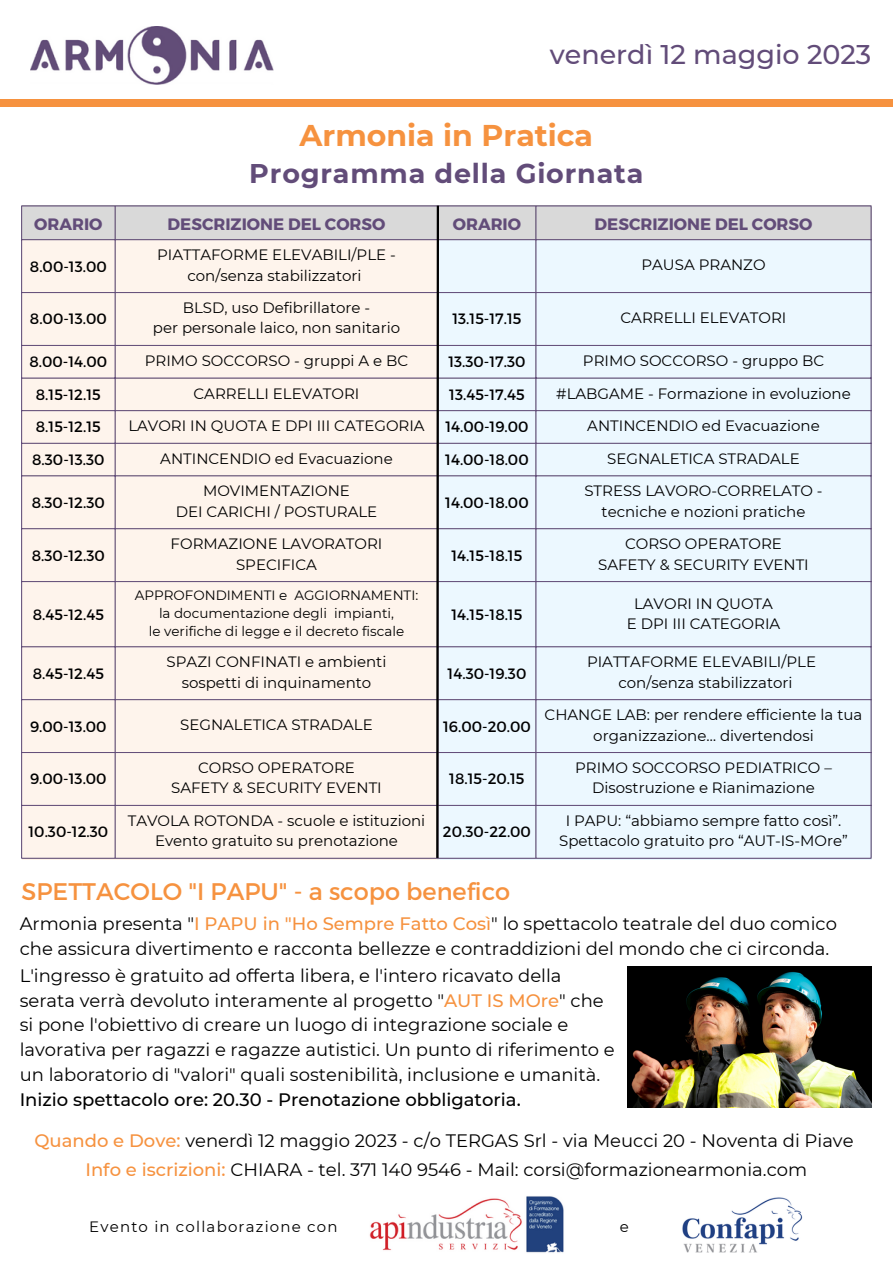
<style>
.page{position:relative;width:893px;height:1264px;background:#fff}
.page>*{position:absolute;margin:0;border:0;box-sizing:border-box;transform-origin:0 0}
.t1{font:700 30px "Montserrat";color:#f6923f}
.t2{font:700 27px "Montserrat";letter-spacing:.03em;color:#624c79}
.t3{font:500 27px "Montserrat";color:#624c79}
.t4{font:24px "Montserrat";color:#f6923f}
.t5{font:18px/24.8px "Montserrat";color:#000}
.t6{font:500 18px "Montserrat";color:#000}
.t7{font:700 16.5px "Montserrat";color:#624c79}
.t8{font:15px/20.2px "Montserrat";color:#000;text-align:center}
.t9{font:15px "Montserrat";letter-spacing:.08em;color:#000}
.t10{font:13.5px/18px "Montserrat";color:#000;text-align:center}
.s1{font-weight:500;color:#f6923f}
</style>
<div class="page">
<img style="left:682px;top:1197px;width:121px;height:55px">
<img style="left:369px;top:1196px;width:195px;height:56px">
<svg style="left:21px;top:205px;width:850px;height:655px;background:#eeeeef"></svg>
<img style="left:627px;top:966px;width:244px;height:141px">
<div style="left:0;top:99px;width:892px;height:8px;background:#f6923f"></div>
<img style="left:31px;top:26px;width:243px;height:58px">
<h2 class="t3" style="left:549px;top:38px;width:323px">venerdì 12 maggio 2023</h2>
<h1 class="t1" style="left:299px;top:117px;width:295px">Armonia in Pratica</h1>
<h2 class="t2" style="left:249px;top:157px;width:395px">Programma della Giornata</h2>
<p class="t7" style="left:34px;top:213px;width:70px">ORARIO</p>
<p class="t7" style="left:168px;top:213px;width:219px">DESCRIZIONE DEL CORSO</p>
<p class="t7" style="left:453px;top:213px;width:70px">ORARIO</p>
<p class="t7" style="left:594px;top:213px;width:219px">DESCRIZIONE DEL CORSO</p>
<p class="t8" style="left:30px;top:255px;width:78px">8.00-13.00</p>
<p class="t8" style="left:157px;top:245px;width:240px">PIATTAFORME ELEVABILI/PLE - con/senza stabilizzatori</p>
<p class="t8" style="left:641px;top:255px;width:126px">PAUSA PRANZO</p>
<p class="t8" style="left:30px;top:308px;width:78px">8.00-13.00</p>
<p class="t8" style="left:153px;top:297px;width:249px">BLSD, uso Defibrillatore -<br>per personale laico, non sanitario</p>
<p class="t8" style="left:452px;top:308px;width:71px">13.15-17.15</p>
<p class="t8" style="left:620px;top:308px;width:167px">CARRELLI ELEVATORI</p>
<p class="t8" style="left:30px;top:351px;width:79px">8.00-14.00</p>
<p class="t8" style="left:145px;top:350px;width:265px">PRIMO SOCCORSO - gruppi A e BC</p>
<p class="t8" style="left:448px;top:351px;width:79px">13.30-17.30</p>
<p class="t8" style="left:583px;top:350px;width:243px">PRIMO SOCCORSO - gruppo BC</p>
<p class="t8" style="left:36px;top:383px;width:66px">8.15-12.15</p>
<p class="t8" style="left:193px;top:383px;width:167px">CARRELLI ELEVATORI</p>
<p class="t8" style="left:449px;top:383px;width:77px">13.45-17.45</p>
<p class="t8" style="left:556px;top:383px;width:296px">#LABGAME - Formazione in evoluzione</p>
<p class="t8" style="left:36px;top:416px;width:66px">8.15-12.15</p>
<p class="t8" style="left:128px;top:416px;width:298px">LAVORI IN QUOTA E DPI III CATEGORIA</p>
<p class="t8" style="left:445px;top:416px;width:85px">14.00-19.00</p>
<p class="t8" style="left:587px;top:416px;width:234px">ANTINCENDIO ed Evacuazione</p>
<p class="t8" style="left:32px;top:449px;width:74px">8.30-13.30</p>
<p class="t8" style="left:160px;top:448px;width:234px">ANTINCENDIO ed Evacuazione</p>
<p class="t8" style="left:445px;top:449px;width:85px">14.00-18.00</p>
<p class="t8" style="left:607px;top:448px;width:194px">SEGNALETICA STRADALE</p>
<p class="t8" style="left:32px;top:491px;width:74px">8.30-12.30</p>
<p class="t8" style="left:176px;top:481px;width:203px">MOVIMENTAZIONE<br>DEI CARICHI / POSTURALE</p>
<p class="t8" style="left:445px;top:491px;width:85px">14.00-18.00</p>
<p class="t8" style="left:584px;top:481px;width:240px">STRESS LAVORO-CORRELATO - tecniche e nozioni pratiche</p>
<p class="t8" style="left:32px;top:544px;width:74px">8.30-12.30</p>
<p class="t8" style="left:171px;top:534px;width:213px">FORMAZIONE LAVORATORI<br>SPECIFICA</p>
<p class="t8" style="left:451px;top:544px;width:72px">14.15-18.15</p>
<p class="t8" style="left:598px;top:534px;width:212px">CORSO OPERATORE<br>SAFETY &amp; SECURITY EVENTI</p>
<p class="t8" style="left:33px;top:604px;width:73px">8.45-12.45</p>
<p class="t10" style="left:135px;top:586px;width:285px">APPROFONDIMENTI e AGGIORNAMENTI: la documentazione degli impianti,<br>le verifiche di legge e il decreto fiscale</p>
<p class="t8" style="left:451px;top:604px;width:72px">14.15-18.15</p>
<p class="t8" style="left:626px;top:593px;width:155px">LAVORI IN QUOTA<br>E DPI III CATEGORIA</p>
<p class="t8" style="left:33px;top:662px;width:73px">8.45-12.45</p>
<p class="t8" style="left:167px;top:652px;width:221px">SPAZI CONFINATI e ambienti sospetti di inquinamento</p>
<p class="t8" style="left:447px;top:662px;width:80px">14.30-19.30</p>
<p class="t8" style="left:587px;top:652px;width:230px">PIATTAFORME ELEVABILI/PLE con/senza stabilizzatori</p>
<p class="t8" style="left:30px;top:715px;width:78px">9.00-13.00</p>
<p class="t8" style="left:180px;top:715px;width:194px">SEGNALETICA STRADALE</p>
<p class="t8" style="left:443px;top:715px;width:89px">16.00-20.00</p>
<p class="t8" style="left:544px;top:704px;width:319px">CHANGE LAB: per rendere efficiente la tua organizzazione… divertendosi</p>
<p class="t8" style="left:30px;top:768px;width:78px">9.00-13.00</p>
<p class="t8" style="left:171px;top:757px;width:212px">CORSO OPERATORE<br>SAFETY &amp; SECURITY EVENTI</p>
<p class="t8" style="left:449px;top:768px;width:77px">18.15-20.15</p>
<p class="t8" style="left:575px;top:757px;width:258px">PRIMO SOCCORSO PEDIATRICO –<br>Disostruzione e Rianimazione</p>
<p class="t8" style="left:29px;top:821px;width:81px">10.30-12.30</p>
<p class="t8" style="left:128px;top:810px;width:299px">TAVOLA ROTONDA - scuole e istituzioni<br>Evento gratuito su prenotazione</p>
<p class="t8" style="left:443px;top:821px;width:89px">20.30-22.00</p>
<p class="t8" style="left:559px;top:810px;width:290px">I PAPU: “abbiamo sempre fatto così”.<br>Spettacolo gratuito pro “AUT-IS-MOre”</p>
<h3 class="t4" style="left:22px;top:876px;width:490px">SPETTACOLO "I PAPU" - a scopo benefico</h3>
<p class="t5" style="left:20px;top:911px;width:818px">Armonia presenta "<span class="s1">I PAPU in "Ho Sempre Fatto Così</span>" lo spettacolo teatrale del duo comico che assicura divertimento e racconta bellezze e contraddizioni del mondo che ci circonda.</p>
<p class="t5" style="left:20px;top:963px;width:596px">L'ingresso è gratuito ad offerta libera, e l'intero ricavato della serata verrà devoluto interamente al progetto "<span class="s1">AUT IS MOre</span>" che si pone l'obiettivo di creare un luogo di integrazione sociale e lavorativa per ragazzi e ragazze autistici. Un punto di riferimento e un laboratorio di "valori" quali sostenibilità, inclusione e umanità.</p>
<p class="t6" style="left:20px;top:1088px;width:502px">Inizio spettacolo ore: 20.30 - Prenotazione obbligatoria.</p>
<p class="t5" style="left:34px;top:1126px;width:820px;line-height:28px;text-align:center"><span class="s1">Quando e Dove:</span> venerdì 12 maggio 2023 - c/o TERGAS Srl - via Meucci 20 - Noventa di Piave<br><span class="s1">Info e iscrizioni:</span> CHIARA - tel. 371 140 9546 - Mail: corsi@formazionearmonia.com</p>
<p class="t9" style="left:89px;top:1217px;width:250px">Evento in collaborazione con</p>
<p class="t8" style="left:619px;top:1216px;width:11px">e</p>
</div>
